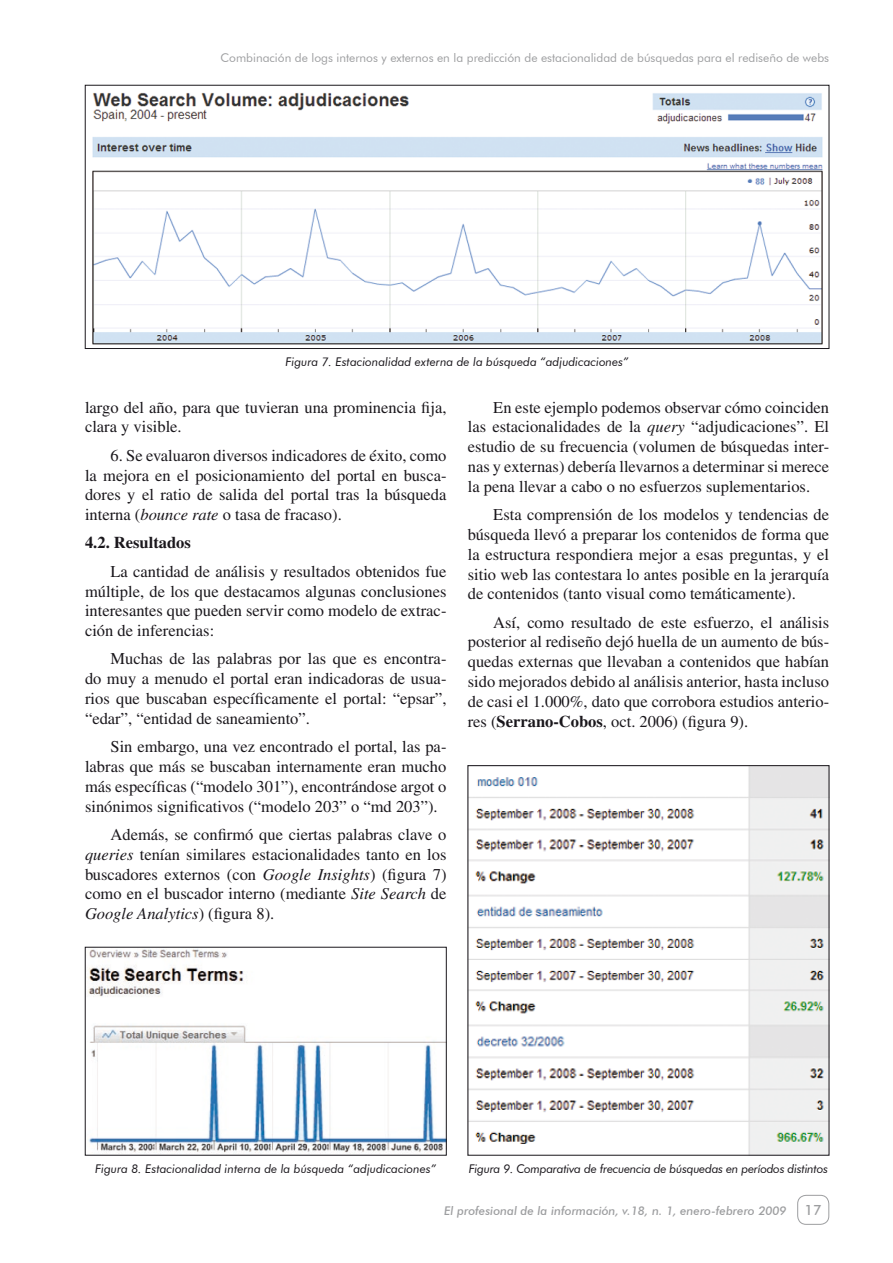
<style>
.page{position:relative;width:893px;height:1263px;background:#fff}
.page>*{position:absolute;margin:0;border:0;box-sizing:border-box;transform-origin:0 0}
.t1{font:16.5px/19.8px "Times";color:#1a171c;text-align:justify}
.t2{font:700 16.5px "Times";color:#1a171c}
.t3{font:500 14.25px "Futura BT";color:#9d9ea0}
.t4{font:italic 12px "Futura BT";color:#1a171c}
.t5{font:12px "Futura BT";color:#9d9ea0}
.t6{font:italic 12px "Futura BT";letter-spacing:-.02em;color:#1a171c}
.t7{font:italic 500 12px "Futura BT";color:#9d9ea0}
.s1{font-style:italic}
.s2{font-weight:700}
</style>
<div class="page">
<div style="left:797px;top:1195px;width:32px;height:30px;border:1px solid #9d9ea0;border-radius:9px"></div>
<img style="left:92px;top:93px;width:731px;height:252px">
<div style="left:85px;top:85px;width:744px;height:264px;border:1px solid #1a171c"></div>
<img style="left:88px;top:949px;width:356px;height:204px">
<img style="left:470px;top:767px;width:357px;height:386px">
<p class="t5" style="left:221px;top:51px;width:610px">Combinación de logs internos y externos en la predicción de estacionalidad de búsquedas para el rediseño de webs</p>
<p class="t4" style="left:286px;top:355px;width:345px">Figura 7. Estacionalidad externa de la búsqueda “adjudicaciones”</p>
<p class="t1" style="left:85px;top:397px;width:363px">largo del año, para que tuvieran una prominencia fija, clara y visible.</p>
<p class="t1" style="left:85px;top:445px;width:363px;text-indent:26px">6. Se evaluaron diversos indicadores de éxito, como la mejora en el posicionamiento del portal en busca&shy;dores y el ratio de salida del portal tras la búsqueda interna (<span class="s1">bounce rate</span> o tasa de fracaso).</p>
<p class="t2" style="left:85px;top:533px;width:107px">4.2. Resultados</p>
<p class="t1" style="left:85px;top:561px;width:363px;text-indent:26px">La cantidad de análisis y resultados obtenidos fue múltiple, de los que destacamos algunas conclusiones interesantes que pueden servir como modelo de extrac&shy;ción de inferencias:</p>
<p class="t1" style="left:85px;top:649px;width:363px;text-indent:26px">Muchas de las palabras por las que es encontra&shy;do muy a menudo el portal eran indicadoras de usua&shy;rios que buscaban específicamente el portal: “epsar”, “edar”, “entidad de saneamiento”.</p>
<p class="t1" style="left:85px;top:737px;width:363px;text-indent:26px">Sin embargo, una vez encontrado el portal, las pa&shy;labras que más se buscaban internamente eran mucho más específicas (“modelo 301”), encontrándose argot o sinónimos significativos (“modelo 203” o “md 203”).</p>
<p class="t1" style="left:85px;top:824px;width:363px;text-indent:26px">Además, se confirmó que ciertas palabras clave o <span class="s1">queries</span> tenían similares estacionalidades tanto en los buscadores externos (con <span class="s1">Google Insights</span>) (figura 7) como en el buscador interno (mediante <span class="s1">Site Search</span> de <span class="s1">Google Analytics</span>) (figura 8).</p>
<p class="t1" style="left:468px;top:397px;width:363px;text-indent:26px">En este ejemplo podemos observar cómo coinciden las estacionalidades de la <span class="s1">query</span> “adjudicaciones”. El estudio de su frecuencia (volumen de búsquedas inter&shy;nas y externas) debería llevarnos a determinar si merece la pena llevar a cabo o no esfuerzos suplementarios.</p>
<p class="t1" style="left:468px;top:505px;width:363px;text-indent:26px">Esta comprensión de los modelos y tendencias de búsqueda llevó a preparar los contenidos de forma que la estructura respondiera mejor a esas preguntas, y el sitio web las contestara lo antes posible en la jerarquía de contenidos (tanto visual como temáticamente).</p>
<p class="t1" style="left:468px;top:612px;width:363px;text-indent:26px">Así, como resultado de este esfuerzo, el análisis posterior al rediseño dejó huella de un aumento de bús&shy;quedas externas que llevaban a contenidos que habían sido mejorados debido al análisis anterior, hasta incluso de casi el 1.000%, dato que corrobora estudios anterio&shy;res (<span class="s2">Serrano-Cobos</span>, oct. 2006) (figura 9).</p>
<p class="t4" style="left:95px;top:1161px;width:342px">Figura 8. Estacionalidad interna de la búsqueda “adjudicaciones”</p>
<p class="t6" style="left:469px;top:1161px;width:361px">Figura 9. Comparativa de frecuencia de búsquedas en períodos distintos</p>
<p class="t7" style="left:444px;top:1203px;width:344px">El profesional de la información, v.18, n. 1, enero-febrero 2009</p>
<p class="t3" style="left:805px;top:1201px;width:19px">17</p>
</div>
